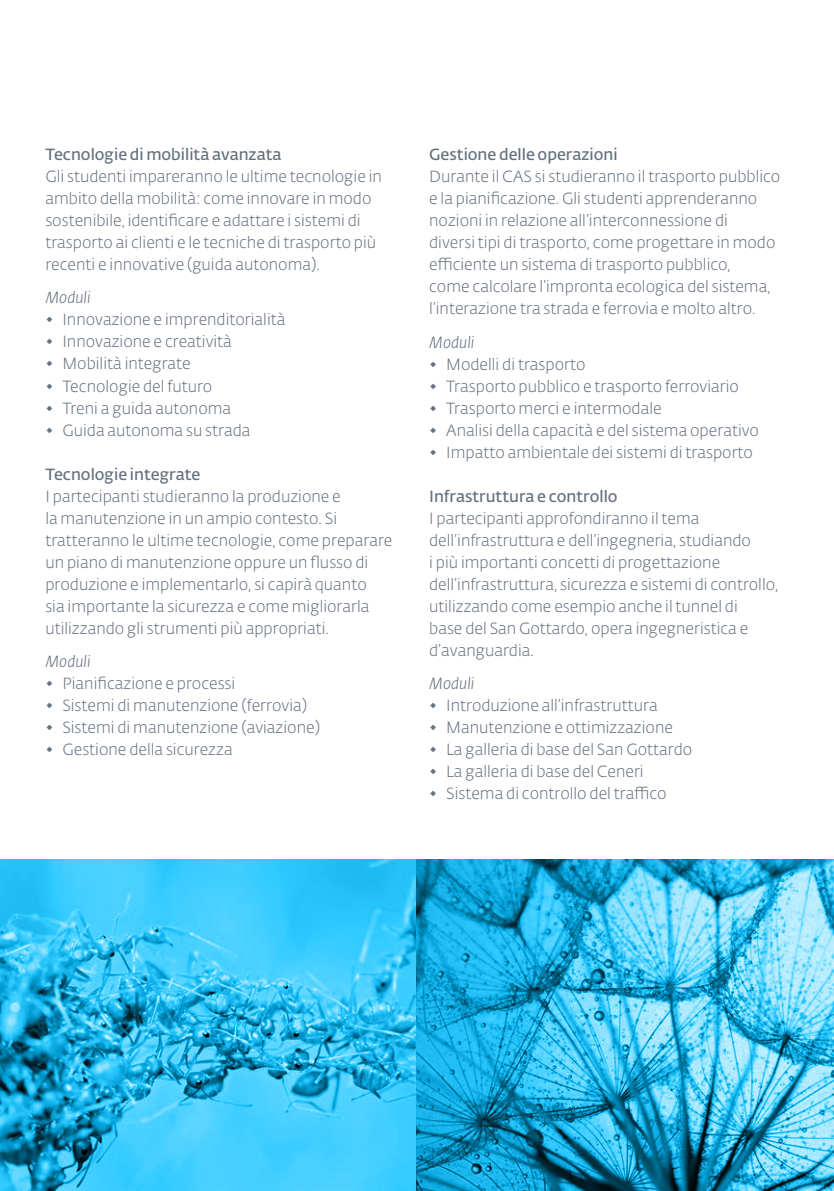
<style>
.page{position:relative;width:834px;height:1191px;background:#fff}
.page>*{position:absolute;margin:0;border:0;box-sizing:border-box;transform-origin:0 0}
.t1{font:300 16px/22px "SUPSI Fedra Sans";color:#65717f}
.t2{font:600 16px "SUPSI Fedra Sans";color:#65717f}
.t3{font:italic 300 16px "SUPSI Fedra Sans";color:#65717f}
</style>
<div class="page">
<svg style="left:0;top:859px;width:833px;height:332px;background:#34b6e3"></svg>
<p class="t2" style="left:45px;top:143px;width:238px">Tecnologie di mobilità avanzata</p>
<p class="t1" style="left:45px;top:165px;width:338px">Gli studenti impareranno le ultime tecnologie in ambito della mobilità: come innovare in modo sostenibile, identificare e adattare i sistemi di trasporto ai clienti e le tecniche di trasporto più recenti e innovative (guida autonoma).</p>
<p class="t3" style="left:45px;top:287px;width:47px">Moduli</p>
<p class="t1" style="left:45px;top:308px;width:241px">◆ Innovazione e imprenditorialità</p>
<p class="t1" style="left:45px;top:330px;width:188px">◆ Innovazione e creatività</p>
<p class="t1" style="left:45px;top:352px;width:147px">◆ Mobilità integrate</p>
<p class="t1" style="left:45px;top:374px;width:168px">◆ Tecnologie del futuro</p>
<p class="t1" style="left:45px;top:396px;width:187px">◆ Treni a guida autonoma</p>
<p class="t1" style="left:45px;top:418px;width:207px">◆ Guida autonoma su strada</p>
<p class="t2" style="left:45px;top:462px;width:156px">Tecnologie integrate</p>
<p class="t1" style="left:45px;top:484px;width:348px">I partecipanti studieranno la produzione e<br>la manutenzione in un ampio contesto. Si tratteranno le ultime tecnologie, come preparare un piano di manutenzione oppure un flusso di produzione e implementarlo, si capirà quanto<br>sia importante la sicurezza e come migliorarla utilizzando gli strumenti più appropriati.</p>
<p class="t3" style="left:45px;top:650px;width:47px">Moduli</p>
<p class="t1" style="left:45px;top:671px;width:191px">◆ Pianificazione e processi</p>
<p class="t1" style="left:45px;top:693px;width:263px">◆ Sistemi di manutenzione (ferrovia)</p>
<p class="t1" style="left:45px;top:715px;width:276px">◆ Sistemi di manutenzione (aviazione)</p>
<p class="t1" style="left:45px;top:737px;width:189px">◆ Gestione della sicurezza</p>
<p class="t2" style="left:429px;top:143px;width:190px">Gestione delle operazioni</p>
<p class="t1" style="left:429px;top:165px;width:352px">Durante il CAS si studieranno il trasporto pubblico e la pianificazione. Gli studenti apprenderanno nozioni in relazione all’interconnessione di<br>diversi tipi di trasporto, come progettare in modo efficiente un sistema di trasporto pubblico,<br>come calcolare l’impronta ecologica del sistema, l’interazione tra strada e ferrovia e molto altro.</p>
<p class="t3" style="left:429px;top:331px;width:47px">Moduli</p>
<p class="t1" style="left:429px;top:352px;width:158px">◆ Modelli di trasporto</p>
<p class="t1" style="left:429px;top:374px;width:311px">◆ Trasporto pubblico e trasporto ferroviario</p>
<p class="t1" style="left:429px;top:396px;width:234px">◆ Trasporto merci e intermodale</p>
<p class="t1" style="left:429px;top:418px;width:331px">◆ Analisi della capacità e del sistema operativo</p>
<p class="t1" style="left:429px;top:440px;width:325px">◆ Impatto ambientale dei sistemi di trasporto</p>
<p class="t2" style="left:429px;top:484px;width:190px">Infrastruttura e controllo</p>
<p class="t1" style="left:429px;top:506px;width:351px">I partecipanti approfondiranno il tema dell’infrastruttura e dell’ingegneria, studiando<br>i più importanti concetti di progettazione dell’infrastruttura, sicurezza e sistemi di controllo, utilizzando come esempio anche il tunnel di<br>base del San Gottardo, opera ingegneristica e d’avanguardia.</p>
<p class="t3" style="left:429px;top:672px;width:47px">Moduli</p>
<p class="t1" style="left:429px;top:694px;width:230px">◆ Introduzione all’infrastruttura</p>
<p class="t1" style="left:429px;top:716px;width:245px">◆ Manutenzione e ottimizzazione</p>
<p class="t1" style="left:429px;top:738px;width:264px">◆ La galleria di base del San Gottardo</p>
<p class="t1" style="left:429px;top:760px;width:216px">◆ La galleria di base del Ceneri</p>
<p class="t1" style="left:429px;top:782px;width:239px">◆ Sistema di controllo del traffico</p>
</div>
